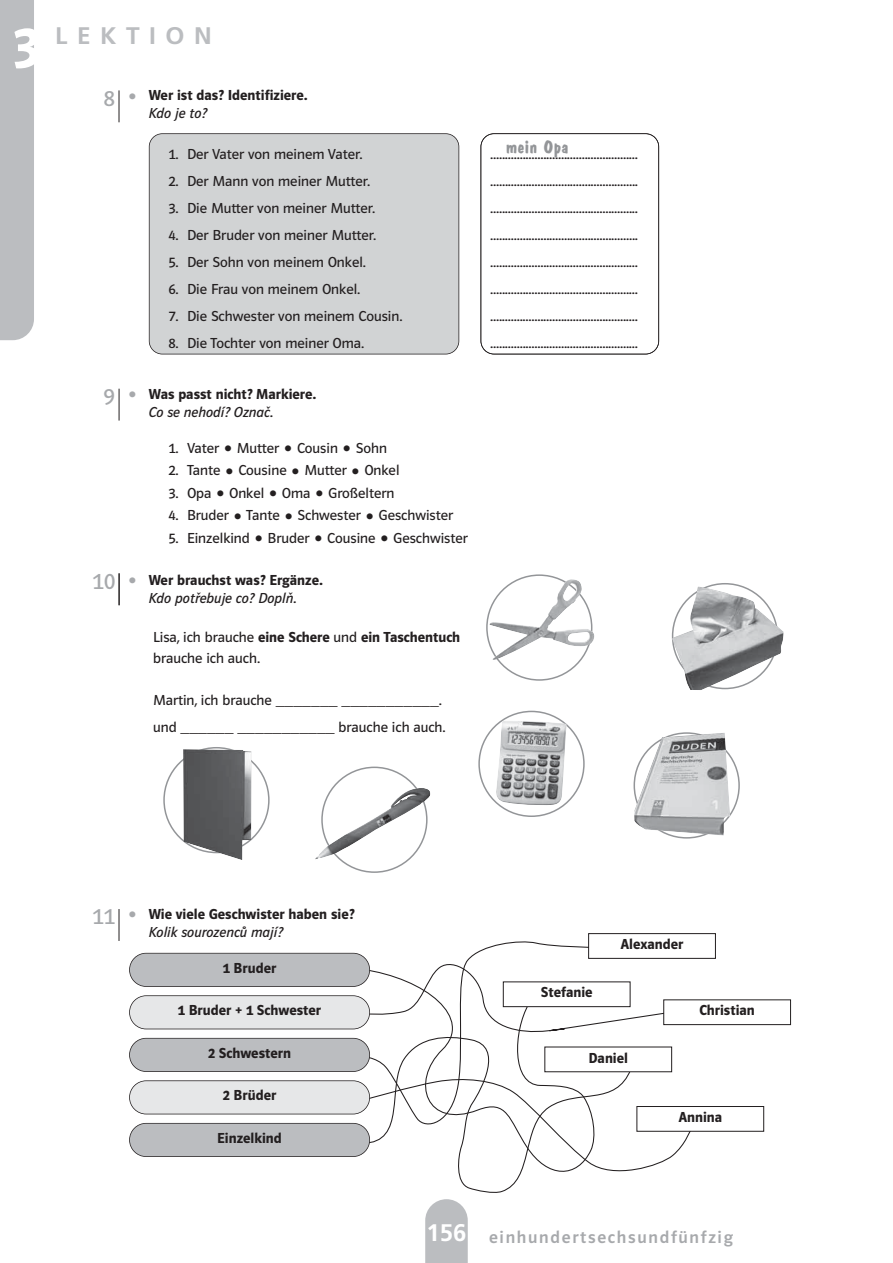
<style>
.page{position:relative;width:893px;height:1263px;background:#fff}
.page>*{position:absolute;margin:0;border:0;box-sizing:border-box;transform-origin:0 0}
.t1{font:60px "Polo ZE22 R Hfett";color:#fff}
.t2{font:24.3px "Polo ZE22 R Buch";color:#a7a9ac}
.t3{font:700 24px "Frutiger CE";letter-spacing:.39em;color:#bbbdc0}
.t4{font:24px "Polo ZE22 R Buch";color:#a7a9ac}
.t5{font:18px "Polo ZE22 R Krftg";letter-spacing:.095em;color:#a7a9ac}
.t6{font:700 18px "Dom Casual CE";color:#939598}
.t7{font:15px/27px "Polo ZE22 R Buch";color:#231f20}
.t8{font:15px "Polo ZE22 R Hfett";color:#231f20}
.t9{font:15px "Polo ZE22 R Buch Kursiv";color:#231f20}
.s1{font-family:"European Pi Three";color:#a7a9ac}
.s2{font-family:"European Pi Three"}
.s3{font-family:"Polo ZE22 R Buch"}
.s4{font-family:"Frutiger CE";font-weight:700;font-size:24px;color:#fff}
</style>
<div class="page">
<svg style="left:359px;top:941px;width:229px;height:173px"></svg>
<div style="left:480px;top:133px;width:179px;height:221px;border:2px solid #231f20;border-radius:14px"></div>
<div style="left:149px;top:134px;width:310px;height:220px;background:#d1d3d4;border-radius:13px"></div>
<div style="left:149px;top:133px;width:310px;height:221px;border:2px solid #231f20;border-radius:14px"></div>
<div style="left:0;top:0;width:34px;height:340px;background:#bbbdc0"></div>
<hr style="left:119px;top:90px;width:1px;height:32px;background:#231f20">
<hr style="left:119px;top:389px;width:1px;height:32px;background:#231f20">
<hr style="left:119px;top:909px;width:1px;height:32px;background:#231f20">
<svg style="left:362px;top:956px;width:330px;height:307px"></svg>
<div style="left:130px;top:953px;width:240px;height:33px;background:#bbbdc0;border-radius:17px"></div>
<div style="left:129px;top:953px;width:241px;height:34px;border:2px solid #231f20;border-radius:17px"></div>
<div style="left:130px;top:996px;width:240px;height:33px;background:#e6e7e8;border-radius:17px"></div>
<div style="left:129px;top:995px;width:241px;height:34px;border:2px solid #231f20;border-radius:17px"></div>
<div style="left:130px;top:1038px;width:240px;height:33px;background:#bbbdc0;border-radius:17px"></div>
<div style="left:129px;top:1038px;width:241px;height:34px;border:2px solid #231f20;border-radius:17px"></div>
<div style="left:130px;top:1081px;width:240px;height:33px;background:#e6e7e8;border-radius:17px"></div>
<div style="left:129px;top:1080px;width:241px;height:34px;border:2px solid #231f20;border-radius:17px"></div>
<div style="left:130px;top:1123px;width:240px;height:33px;background:#bbbdc0;border-radius:17px"></div>
<div style="left:129px;top:1123px;width:241px;height:34px;border:2px solid #231f20;border-radius:17px"></div>
<div style="left:589px;top:933px;width:126px;height:25px;background:#fff"></div>
<div style="left:588px;top:933px;width:128px;height:26px;border:1px solid #231f20"></div>
<div style="left:503px;top:982px;width:127px;height:25px;background:#fff"></div>
<div style="left:503px;top:981px;width:127px;height:26px;border:1px solid #231f20"></div>
<div style="left:664px;top:1000px;width:126px;height:24px;background:#fff"></div>
<div style="left:663px;top:999px;width:128px;height:26px;border:1px solid #231f20"></div>
<div style="left:545px;top:1047px;width:127px;height:25px;background:#fff"></div>
<div style="left:637px;top:1106px;width:127px;height:25px;background:#fff"></div>
<div style="left:636px;top:1106px;width:128px;height:26px;border:1px solid #231f20"></div>
<hr style="left:119px;top:573px;width:1px;height:32px;background:#231f20">
<svg style="left:486px;top:574px;width:96px;height:107px"></svg>
<svg style="left:708px;top:583px;width:34px;height:3px"></svg>
<svg style="left:478px;top:711px;width:107px;height:106px"></svg>
<svg style="left:633px;top:732px;width:107px;height:107px"></svg>
<svg style="left:163px;top:747px;width:107px;height:94px"></svg>
<img style="left:489px;top:579px;width:105px;height:81px">
<img style="left:496px;top:720px;width:71px;height:86px">
<img style="left:634px;top:733px;width:96px;height:103px">
<svg style="left:332px;top:766px;width:85px;height:107px"></svg>
<img style="left:315px;top:788px;width:116px;height:71px">
<img style="left:183px;top:749px;width:69px;height:111px">
<img style="left:672px;top:586px;width:112px;height:104px">
<h1 class="t1" style="left:12px;top:24px;width:30px">3</h1>
<h3 class="t3" style="left:55px;top:22px;width:158px">LEKTION</h3>
<h3 class="t4" style="left:103px;top:89px;width:13px">8</h3>
<p class="t8" style="left:128px;top:90px;width:182px"><span class="s1">-</span> Wer ist das? Identifiziere.</p>
<p class="t9" style="left:149px;top:108px;width:60px">Kdo je to?</p>
<p class="t7" style="left:169px;top:141px;width:195px">1. Der Va ter von me inem Va ter.</p>
<p class="t7" style="left:490px;top:141px;width:149px">..................................................</p>
<p class="t7" style="left:169px;top:168px;width:203px">2. Der Mann von me iner Mut ter.</p>
<p class="t7" style="left:490px;top:168px;width:149px">..................................................</p>
<p class="t7" style="left:169px;top:195px;width:208px">3. Die Mutter von meiner Mutter.</p>
<p class="t7" style="left:490px;top:195px;width:149px">..................................................</p>
<p class="t7" style="left:169px;top:222px;width:209px">4. Der Bru der von me iner Mut ter.</p>
<p class="t7" style="left:490px;top:222px;width:149px">..................................................</p>
<p class="t7" style="left:169px;top:249px;width:199px">5. Der Sohn von me inem On kel.</p>
<p class="t7" style="left:490px;top:249px;width:149px">..................................................</p>
<p class="t7" style="left:169px;top:276px;width:193px">6. Die Frau von me inem On kel.</p>
<p class="t7" style="left:490px;top:276px;width:149px">..................................................</p>
<p class="t7" style="left:169px;top:303px;width:235px">7. Die Schwe ster von me inem Co usin.</p>
<p class="t7" style="left:490px;top:303px;width:149px">..................................................</p>
<p class="t7" style="left:169px;top:330px;width:197px">8. Die Toch ter von me iner Oma.</p>
<p class="t7" style="left:490px;top:330px;width:149px">..................................................</p>
<p class="t6" style="left:506px;top:140px;width:65px">me in Opa</p>
<h3 class="t4" style="left:103px;top:387px;width:13px">9</h3>
<h2 class="t2" style="left:92px;top:572px;width:24px">10</h2>
<p class="t8" style="left:128px;top:388px;width:190px"><span class="s1">-</span> Was passt nicht? Markiere.</p>
<p class="t9" style="left:149px;top:406px;width:126px">Co se nehodí? Označ.</p>
<p class="t7" style="left:169px;top:435px;width:220px">1. Va ter <span class="s2">-</span> Mut ter <span class="s2">-</span> Co usin <span class="s2">-</span> Sohn</p>
<p class="t7" style="left:169px;top:458px;width:232px">2. Tan te <span class="s2">-</span> Co usi ne <span class="s2">-</span> Mut ter <span class="s2">-</span> On kel</p>
<p class="t7" style="left:169px;top:480px;width:227px">3. Opa <span class="s2">-</span> On kel <span class="s2">-</span> Oma <span class="s2">-</span> Großel tern</p>
<p class="t7" style="left:169px;top:503px;width:286px">4. Bru der <span class="s2">-</span> Tan te <span class="s2">-</span> Schwe ster <span class="s2">-</span> Ge schwi ster</p>
<p class="t7" style="left:169px;top:525px;width:301px">5. Ein zel kind <span class="s2">-</span> Bru der <span class="s2">-</span> Co usi ne <span class="s2">-</span> Ge schwi ster</p>
<p class="t8" style="left:128px;top:574px;width:197px"><span class="s1">-</span> Wer brauchst was? Ergänze.</p>
<p class="t9" style="left:149px;top:592px;width:149px">Kdo potřebuje co? Doplň.</p>
<p class="t8" style="left:153px;top:631px;width:309px"><span class="s3">Lisa, ich brauche</span> eine Schere <span class="s3">und</span> ein Taschentuch</p>
<p class="t7" style="left:153px;top:646px;width:108px">brauche ich auch.</p>
<p class="t7" style="left:153px;top:688px;width:294px">Martin, ich brauche _______ ___________. und ______ ___________ brauche ich auch.</p>
<h3 class="t4" style="left:92px;top:907px;width:24px">11</h3>
<p class="t8" style="left:128px;top:908px;width:229px"><span class="s1">-</span> Wie vie le Ge schwi ster ha ben sie?</p>
<p class="t9" style="left:149px;top:926px;width:136px">Kolik sourozenců mají?</p>
<p class="t8" style="left:223px;top:962px;width:55px">1 Bru der</p>
<p class="t8" style="left:178px;top:1005px;width:145px">1 Bru der + 1 Schwe ster</p>
<p class="t8" style="left:208px;top:1047px;width:85px">2 Schwe stern</p>
<p class="t8" style="left:223px;top:1090px;width:55px">2 Brüder</p>
<p class="t8" style="left:217px;top:1132px;width:66px">Ein zel kind</p>
<p class="t8" style="left:541px;top:987px;width:53px">Ste fa nie</p>
<p class="t8" style="left:620px;top:939px;width:65px">Ale xan der</p>
<p class="t8" style="left:588px;top:1052px;width:41px">Da niel</p>
<p class="t8" style="left:699px;top:1005px;width:57px">Chri stian</p>
<p class="t8" style="left:678px;top:1111px;width:45px">An ni na</p>
<p class="t5" style="left:426px;top:1230px;width:308px"><span class="s4">156</span> einhundertsechsundfünfzig</p>
</div>
